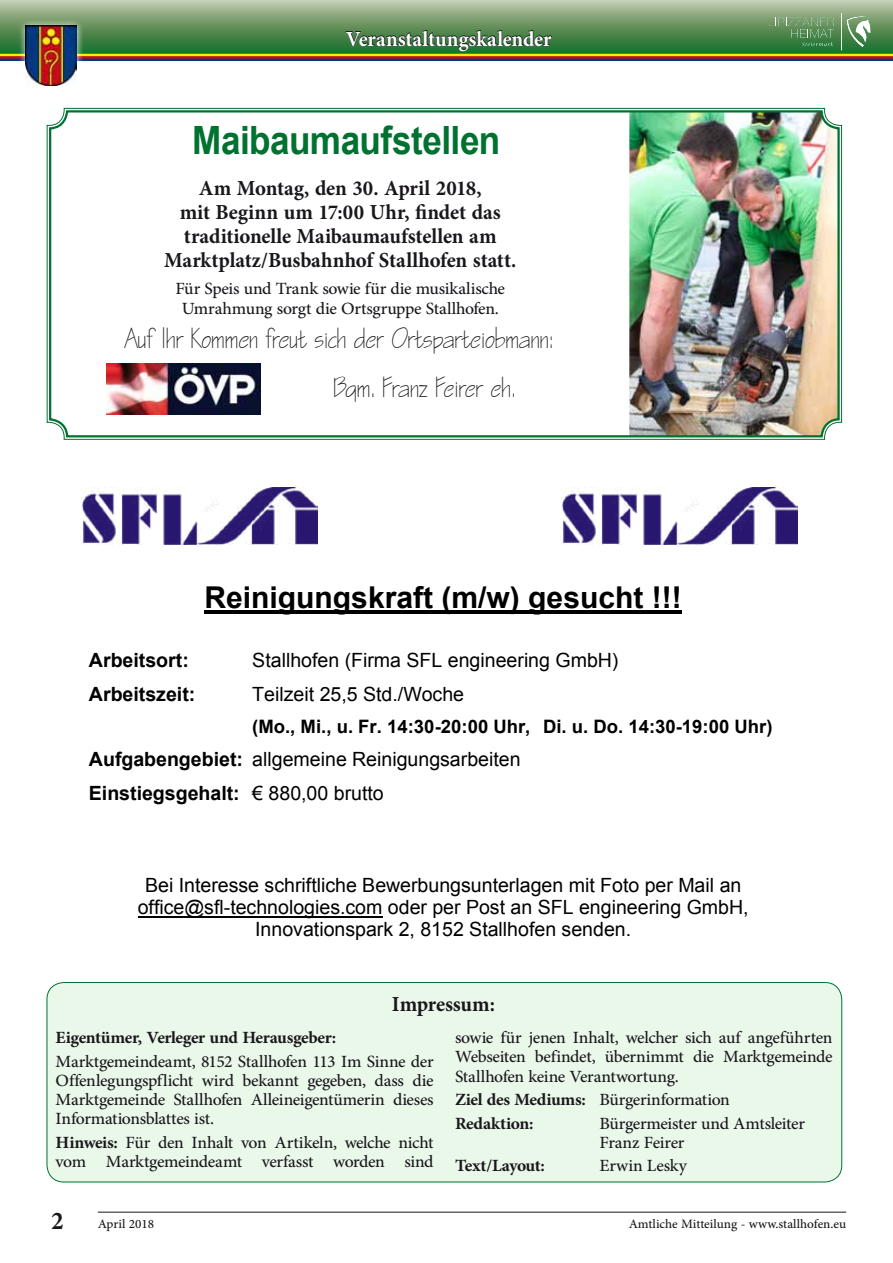
<style>
.page{position:relative;width:893px;height:1263px;background:#fff}
.page>*{position:absolute;margin:0;border:0;box-sizing:border-box;transform-origin:0 0}
.t1{font:700 39px "Arial";letter-spacing:-.015em;color:#007230;scale:.9 1}
.t2{font:700 30px/24px "Adobe Arabic";color:#1a171c;text-align:center;scale:.95 1}
.t3{font:700 30px "Arial";color:#000}
.t4{font:700 30px "Adobe Arabic";letter-spacing:-.005em;color:#fff;scale:.95 1}
.t5{font:25.5px/49.3px "City Blueprint";letter-spacing:-.01em;color:#1a171c}
.t6{font:24px/19.2px "Adobe Arabic";letter-spacing:-.015em;color:#1a171c}
.t7{font:700 24px/23.4px "Adobe Arabic";letter-spacing:-.015em;color:#1a171c}
.t8{font:19.65px/22.5px "Arial";color:#000}
.t9{font:700 19.65px "Arial";color:#000}
.t10{font:700 18.45px "Arial";color:#000}
.t11{font:18px "Adobe Arabic";color:#1a171c}
.s1{font-weight:700}
.s2{font-style:inherit}
.s3{font-weight:400}
.s4{font-weight:700;font-size:36px}
</style>
<div class="page">
<svg style="left:0;top:0;width:893px;height:54px;background:#729c6c"></svg>
<svg style="left:761px;top:9px;width:119px;height:45px;background:#5a915a"></svg>
<hr style="left:841px;top:13px;width:1px;height:37px;background:#fff">
<svg style="left:846px;top:16px;width:30px;height:31px"></svg>
<svg style="left:769px;top:17px;width:65px;height:29px;background:#5d925d"></svg>
<hr style="left:0;top:58px;width:893px;height:3px;background:#003883">
<hr style="left:0;top:54px;width:893px;height:3px;background:#ffed00">
<hr style="left:0;top:56px;width:893px;height:3px;background:#cd071e">
<svg style="left:345px;top:30px;width:207px;height:22px;background:#2f6336"></svg>
<svg style="left:18px;top:18px;width:66px;height:68px"></svg>
<img style="left:26px;top:26px;width:51px;height:60px">
<hr style="left:98px;top:1212px;width:748px;height:1px;background:#1a171c">
<img style="left:82px;top:487px;width:236px;height:58px">
<img style="left:561px;top:487px;width:236px;height:58px">
<hr style="left:204px;top:611px;width:478px;height:3px;background:#000">
<hr style="left:138px;top:916px;width:245px;height:1px;background:#000">
<img style="left:46px;top:108px;width:796px;height:332px">
<div style="left:49px;top:110px;width:791px;height:327px;border:2px solid #007230;border-radius:17px"></div>
<img style="left:106px;top:363px;width:154px;height:51px">
<div style="left:47px;top:982px;width:795px;height:200px;background:#eaf8ea;border-radius:17px"></div>
<div style="left:47px;top:982px;width:795px;height:200px;border:1px solid #007230;border-radius:17px"></div>
<p class="t4" style="left:346px;top:18px;width:218px">Veranstaltungskalender</p>
<h1 class="t1" style="left:192px;top:112px;width:344px">Maibaumaufstellen</h1>
<p class="t2" style="left:164px;top:172px;width:373px">Am Montag, den 30. April 2018,<br>mit Beginn um 17:00 Uhr, findet das traditionelle Maibaumaufstellen am Marktplatz/Busbahnhof Stallhofen statt.</p>
<p class="t6" style="left:175px;top:276px;width:331px">Für Speis und Trank sowie für die musikalische<br>Umrahmung sorgt die Ortsgruppe Stallhofen.</p>
<p class="t5" style="left:334px;top:312px;width:223px;text-indent:-209px">Auf Ihr Kommen freut sich der Ortsparteiobmann:<br>Bgm. Franz Feirer eh.</p>
<p class="t3" style="left:204px;top:576px;width:479px">Reinigungskraft (m/w) gesucht !!!</p>
<p class="t9" style="left:89px;top:646px;width:101px">Arbeitsort:</p>
<p class="t8" style="left:252px;top:649px;width:368px">Stallhofen (Firma SFL engineering GmbH)</p>
<p class="t9" style="left:89px;top:680px;width:108px">Arbeitszeit:</p>
<p class="t8" style="left:252px;top:682px;width:213px">Teilzeit 25,5 Std./Woche</p>
<p class="t10" style="left:252px;top:714px;width:522px">(Mo., Mi., u. Fr. 14:30-20:00 Uhr, Di. u. Do. 14:30-19:00 Uhr)</p>
<p class="t8" style="left:89px;top:742px;width:433px;line-height:33.8px"><span class="s1">Aufgabengebiet:</span> allgemeine Reinigungsarbeiten<br><span class="s1">Einstiegsgehalt:</span> <span class="s2">€ 8</span>80,00 brutto</p>
<p class="t8" style="left:138px;top:873px;width:612px;text-align:center">Bei Interesse schriftliche Bewerbungsunterlagen mit Foto per Mail an office@sfl-technologies.com oder per Post an SFL engineering GmbH,<br>Innovationspark 2, 8152 Stallhofen senden.</p>
<p class="t2" style="left:392px;top:989px;width:110px">Impressum:</p>
<p class="t7" style="left:56px;top:1023px;width:282px">Eigentümer, Verleger und Herausgeber:</p>
<p class="t6" style="left:56px;top:1049px;width:379px;text-align:justify">Marktgemeindeamt, 8152 Stallhofen 113 Im Sinne der Offenlegungspflicht wird bekannt gegeben, dass die Marktgemeinde Stallhofen Alleineigentümerin dieses Informationsblattes ist.</p>
<p class="t6" style="left:56px;top:1130px;width:379px"><span class="s1">Hinweis:</span> Für den Inhalt von Artikeln, welche nicht vom Marktgemeindeamt verfasst worden sind</p>
<p class="t6" style="left:455px;top:1025px;width:379px;text-align:justify">sowie für jenen Inhalt, welcher sich auf angeführten Webseiten befindet, übernimmt die Marktgemeinde Stallhofen keine Verantwortung.</p>
<p class="t7" style="left:455px;top:1085px;width:276px">Ziel des Mediums: <span class="s3">Bürgerinformation<br></span>Redaktion:</p>
<p class="t6" style="left:600px;top:1110px;width:207px">Bürgermeister und Amtsleiter<br>Franz Feirer</p>
<p class="t7" style="left:455px;top:1151px;width:91px">Text/Layout:</p>
<p class="t6" style="left:600px;top:1153px;width:89px">Erwin Lesky</p>
<p class="t11" style="left:51px;top:1211px;width:105px"><span class="s4">2</span> April 2018</p>
<p class="t11" style="left:629px;top:1211px;width:219px">Amtliche Mitteilung - www.stallhofen.eu</p>
</div>
